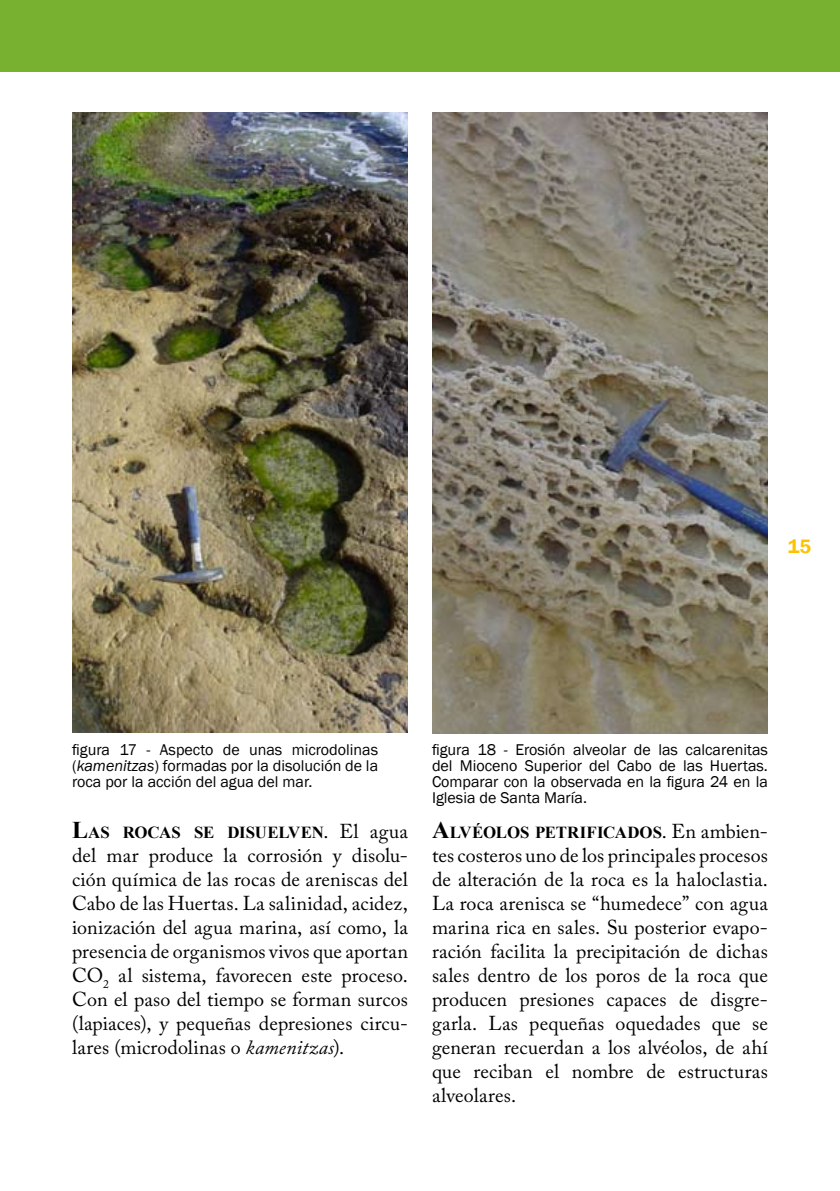
<style>
.page{position:relative;width:840px;height:1191px;background:#fff}
.page>*{position:absolute;margin:0;border:0;box-sizing:border-box;transform-origin:0 0}
.t1{font:20px/24px "Adobe Caslon Pro";letter-spacing:.005em;color:#000;text-align:justify}
.t2{font:600 20px "Franklin Gothic";color:#fdc300}
.t3{font:700 16.8px "Times New Roman";letter-spacing:-.005em;color:#000}
.t4{font:16px/16px "Franklin Gothic";color:#000;text-align:justify}
.s1{font-style:italic}
.s2{font-size:24px}
.s3{font-family:"Adobe Caslon Pro";font-weight:400;font-size:20px}
</style>
<div class="page">
<div style="left:0;top:0;width:839px;height:72px;background:#78b130"></div>
<img style="left:72px;top:112px;width:336px;height:620px">
<img style="left:432px;top:112px;width:335px;height:621px">
<p class="t2" style="left:787px;top:534px;width:25px">15</p>
<p class="t4" style="left:72px;top:742px;width:307px">figura 17 - Aspecto de unas microdolinas (<span class="s1">kamenitzas</span>) formadas por la disolución de la roca por la acción del agua del mar.</p>
<p class="t3" style="left:72px;top:820px;width:337px"><span class="s2">L</span>AS ROCAS SE DISUELVEN<span class="s3">. El agua</span></p>
<p class="t1" style="left:72px;top:842px;width:337px">del mar produce la corrosión y disolu&shy;ción química de las rocas de areniscas del Cabo de las Huertas. La salinidad, acidez, ionización del agua marina, así como, la presencia de organismos vivos que aportan CO<sub>2</sub> al sistema, favorecen este proceso.<br>Con el paso del tiempo se forman surcos (lapiaces), y pequeñas depresiones circu&shy;lares (microdolinas o <span class="s1">kamenitzas</span>).</p>
<p class="t4" style="left:432px;top:742px;width:337px">figura 18 - Erosión alveolar de las calcarenitas del Mioceno Superior del Cabo de las Huertas.<br>Comparar con la observada en la figura 24 en la Iglesia de Santa María.</p>
<p class="t3" style="left:432px;top:820px;width:337px"><span class="s2">A</span>LVÉOLOS PETRIFICADOS<span class="s3">. En ambien-</span></p>
<p class="t1" style="left:432px;top:842px;width:337px">tes costeros uno de los principales procesos de alteración de la roca es la haloclastia.<br>La roca arenisca se “humedece” con agua marina rica en sales. Su posterior evapo&shy;ración facilita la precipitación de dichas sales dentro de los poros de la roca que producen presiones capaces de disgre&shy;garla. Las pequeñas oquedades que se generan recuerdan a los alvéolos, de ahí que reciban el nombre de estructuras alveolares.</p>
</div>
